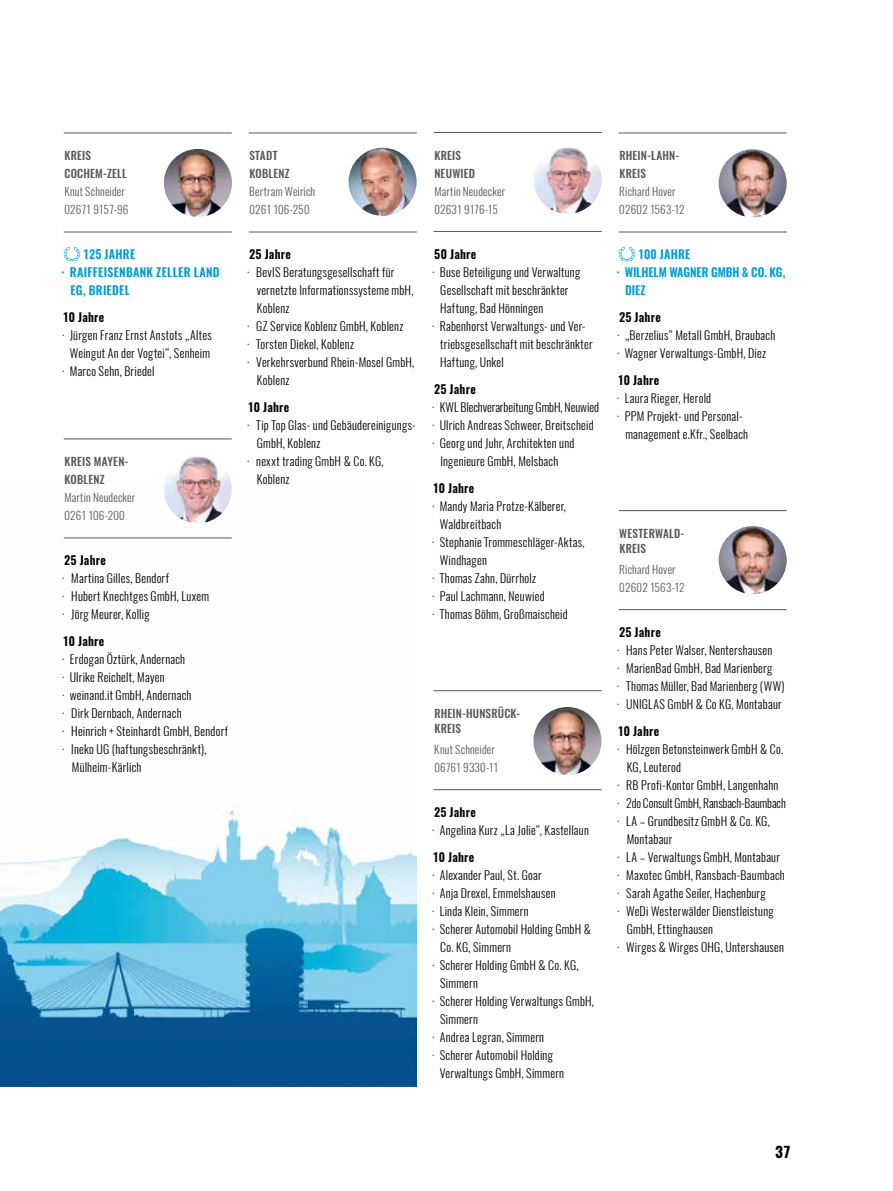
<style>
.page{position:relative;width:893px;height:1191px;background:#fff}
.page>*{position:absolute;margin:0;border:0;box-sizing:border-box;transform-origin:0 0}
.t1{font:700 15px "Oswald";color:#000}
.t2{font:300 12px/18px "Oswald";letter-spacing:.02em;color:#000}
.t3{font:600 12px "Oswald";letter-spacing:.02em;color:#000}
.t4{font:300 12px "Oswald";letter-spacing:-.005em;color:#000}
.t5{font:600 12px "Oswald";letter-spacing:.02em;color:#009ed4}
.t6{font:600 12px "Oswald";letter-spacing:-.005em;color:#009ed4}
.t7{font:300 11.25px/18px "Oswald";letter-spacing:.015em;color:#575756}
.t8{font:500 11.25px/18px "Oswald";letter-spacing:.02em;color:#575756}
</style>
<div class="page">
<img style="left:0;top:495px;width:417px;height:591px">
<hr style="left:619px;top:133px;width:168px;height:1px;background:#575756">
<hr style="left:619px;top:232px;width:168px;height:1px;background:#575756">
<svg style="left:619px;top:247px;width:16px;height:14px"></svg>
<img style="left:719px;top:149px;width:68px;height:68px;border-radius:34px">
<hr style="left:64px;top:438px;width:168px;height:1px;background:#575756">
<hr style="left:64px;top:537px;width:168px;height:1px;background:#575756">
<img style="left:164px;top:455px;width:68px;height:68px;border-radius:34px">
<hr style="left:434px;top:690px;width:168px;height:1px;background:#575756">
<hr style="left:434px;top:789px;width:168px;height:1px;background:#575756">
<img style="left:533px;top:707px;width:68px;height:68px;border-radius:33px">
<hr style="left:249px;top:133px;width:168px;height:1px;background:#575756">
<hr style="left:249px;top:232px;width:168px;height:1px;background:#575756">
<img style="left:349px;top:148px;width:68px;height:68px;border-radius:34px">
<hr style="left:619px;top:510px;width:168px;height:1px;background:#575756">
<hr style="left:619px;top:609px;width:168px;height:1px;background:#575756">
<img style="left:719px;top:526px;width:68px;height:68px;border-radius:34px">
<hr style="left:64px;top:133px;width:168px;height:1px;background:#575756">
<hr style="left:64px;top:232px;width:168px;height:1px;background:#575756">
<svg style="left:64px;top:247px;width:16px;height:14px"></svg>
<img style="left:164px;top:149px;width:68px;height:68px;border-radius:33px">
<hr style="left:434px;top:132px;width:168px;height:1px;background:#575756">
<hr style="left:434px;top:231px;width:168px;height:1px;background:#575756">
<img style="left:534px;top:146px;width:68px;height:68px;border-radius:34px">
<p class="t8" style="left:64px;top:147px;width:64px">KREIS<br>COCHEM-ZELL</p>
<p class="t7" style="left:64px;top:183px;width:66px">Knut Schneider<br>02671 9157-96</p>
<p class="t5" style="left:83px;top:246px;width:54px">125 JAHRE</p>
<p class="t5" style="left:62px;top:264px;width:159px">· RAIFFEISENBANK ZELLER LAND</p>
<p class="t5" style="left:70px;top:282px;width:61px">EG, BRIEDEL</p>
<p class="t3" style="left:63px;top:309px;width:43px">10 Jahre</p>
<p class="t2" style="left:62px;top:326px;width:151px">· Jürgen Franz Ernst Anstots „Altes</p>
<p class="t2" style="left:70px;top:344px;width:142px">Weingut An der Vogtei“, Senheim</p>
<p class="t2" style="left:62px;top:362px;width:94px">· Marco Sehn, Briedel</p>
<p class="t8" style="left:64px;top:453px;width:66px">KREIS MAYEN-<br>KOBLENZ</p>
<p class="t7" style="left:64px;top:489px;width:72px">Martin Neudecker<br>0261 106-200</p>
<p class="t3" style="left:64px;top:552px;width:43px">25 Jahre</p>
<p class="t2" style="left:62px;top:569px;width:148px">· Martina Gilles, Bendorf<br>· Hubert Knechtges GmbH, Luxem · Jörg Meurer, Kollig</p>
<p class="t3" style="left:63px;top:633px;width:43px">10 Jahre</p>
<p class="t2" style="left:62px;top:650px;width:125px">· Erdogan Öztürk, Andernach</p>
<p class="t2" style="left:62px;top:668px;width:104px">· Ulrike Reichelt, Mayen</p>
<p class="t2" style="left:62px;top:686px;width:131px">· weinand.it GmbH, Andernach</p>
<p class="t2" style="left:62px;top:704px;width:121px">· Dirk Dernbach, Andernach</p>
<p class="t2" style="left:62px;top:722px;width:167px">· Heinrich + Steinhardt GmbH, Bendorf</p>
<p class="t2" style="left:62px;top:740px;width:146px">· Ineko UG (haftungsbeschränkt),</p>
<p class="t2" style="left:72px;top:758px;width:71px">Mülheim-Kärlich</p>
<p class="t8" style="left:249px;top:147px;width:42px">STADT<br>KOBLENZ</p>
<p class="t7" style="left:249px;top:183px;width:67px">Bertram Weirich<br>0261 106-250</p>
<p class="t3" style="left:249px;top:246px;width:43px">25 Jahre</p>
<p class="t2" style="left:247px;top:263px;width:149px">· BevIS Beratungsgesellschaft für</p>
<p class="t2" style="left:257px;top:281px;width:158px">vernetzte Informationssysteme mbH,</p>
<p class="t2" style="left:257px;top:299px;width:34px">Koblenz</p>
<p class="t2" style="left:247px;top:317px;width:158px">· GZ Service Koblenz GmbH, Koblenz</p>
<p class="t2" style="left:247px;top:335px;width:108px">· Torsten Diekel, Koblenz</p>
<p class="t2" style="left:247px;top:353px;width:169px">· Verkehrsverbund Rhein-Mosel GmbH,</p>
<p class="t2" style="left:257px;top:371px;width:34px">Koblenz</p>
<p class="t3" style="left:248px;top:399px;width:43px">10 Jahre</p>
<p class="t2" style="left:247px;top:416px;width:170px">· Tip Top Glas- und Gebäudereinigungs-</p>
<p class="t2" style="left:257px;top:434px;width:65px">GmbH, Koblenz</p>
<p class="t2" style="left:247px;top:452px;width:138px">· nexxt trading GmbH &amp; Co. KG,</p>
<p class="t2" style="left:257px;top:470px;width:34px">Koblenz</p>
<p class="t8" style="left:434px;top:146px;width:42px">KREIS<br>NEUWIED</p>
<p class="t7" style="left:434px;top:182px;width:72px">Martin Neudecker<br>02631 9176-15</p>
<p class="t3" style="left:434px;top:246px;width:44px">50 Jahre</p>
<p class="t2" style="left:432px;top:263px;width:150px">· Buse Beteiligung und Verwaltung</p>
<p class="t2" style="left:440px;top:281px;width:130px">Gesellschaft mit beschränkter</p>
<p class="t2" style="left:440px;top:299px;width:105px">Haftung, Bad Hönningen</p>
<p class="t2" style="left:432px;top:317px;width:155px">· Rabenhorst Verwaltungs- und Ver-</p>
<p class="t2" style="left:440px;top:335px;width:154px">triebsgesellschaft mit beschränkter</p>
<p class="t2" style="left:440px;top:353px;width:65px">Haftung, Unkel</p>
<p class="t3" style="left:434px;top:381px;width:43px">25 Jahre</p>
<p class="t4" style="left:432px;top:399px;width:168px">· KWL Blechverarbeitung GmbH, Neuwied</p>
<p class="t2" style="left:432px;top:416px;width:163px">· Ulrich Andreas Schweer, Breitscheid</p>
<p class="t2" style="left:432px;top:434px;width:144px">· Georg und Juhr, Architekten und</p>
<p class="t2" style="left:440px;top:452px;width:119px">Ingenieure GmbH, Melsbach</p>
<p class="t3" style="left:433px;top:480px;width:43px">10 Jahre</p>
<p class="t2" style="left:432px;top:497px;width:135px">· Mandy Maria Protze-Kälberer,</p>
<p class="t2" style="left:440px;top:515px;width:63px">Waldbreitbach</p>
<p class="t2" style="left:432px;top:533px;width:154px">· Stephanie Trommeschläger-Aktas,</p>
<p class="t2" style="left:440px;top:551px;width:48px">Windhagen</p>
<p class="t2" style="left:432px;top:569px;width:105px">· Thomas Zahn, Dürrholz</p>
<p class="t2" style="left:432px;top:587px;width:114px">· Paul Lachmann, Neuwied</p>
<p class="t2" style="left:432px;top:605px;width:137px">· Thomas Böhm, Großmaischeid</p>
<p class="t8" style="left:434px;top:706px;width:88px;line-height:15px">RHEIN-HUNSRÜCK-<br>KREIS</p>
<p class="t7" style="left:434px;top:740px;width:65px">Knut Schneider<br>06761 9330-11</p>
<p class="t3" style="left:434px;top:804px;width:43px">25 Jahre</p>
<p class="t2" style="left:432px;top:821px;width:158px">· Angelina Kurz „La Jolie“, Kastellaun</p>
<p class="t3" style="left:433px;top:849px;width:43px">10 Jahre</p>
<p class="t2" style="left:432px;top:866px;width:111px">· Alexander Paul, St. Goar</p>
<p class="t2" style="left:432px;top:884px;width:125px">· Anja Drexel, Emmelshausen</p>
<p class="t2" style="left:432px;top:902px;width:98px">· Linda Klein, Simmern</p>
<p class="t2" style="left:432px;top:920px;width:160px">· Scherer Automobil Holding GmbH &amp;</p>
<p class="t2" style="left:440px;top:938px;width:72px">Co. KG, Simmern</p>
<p class="t2" style="left:432px;top:956px;width:148px">· Scherer Holding GmbH &amp; Co. KG,</p>
<p class="t2" style="left:440px;top:974px;width:39px">Simmern</p>
<p class="t2" style="left:432px;top:992px;width:163px">· Scherer Holding Verwaltungs GmbH,</p>
<p class="t2" style="left:440px;top:1010px;width:39px">Simmern</p>
<p class="t2" style="left:432px;top:1028px;width:114px">· Andrea Legran, Simmern</p>
<p class="t2" style="left:432px;top:1046px;width:122px">· Scherer Automobil Holding</p>
<p class="t2" style="left:440px;top:1064px;width:126px">Verwaltungs GmbH, Simmern</p>
<p class="t8" style="left:619px;top:147px;width:62px">RHEIN-LAHN-<br>KREIS</p>
<p class="t7" style="left:619px;top:183px;width:67px">Richard Hover<br>02602 1563-12</p>
<p class="t5" style="left:638px;top:246px;width:54px">100 JAHRE</p>
<p class="t6" style="left:617px;top:264px;width:170px">· WILHELM WAGNER GMBH &amp; CO. KG,</p>
<p class="t5" style="left:625px;top:282px;width:22px">DIEZ</p>
<p class="t3" style="left:619px;top:309px;width:43px">25 Jahre</p>
<p class="t2" style="left:617px;top:326px;width:160px">· „Berzelius“ Metall GmbH, Braubach · Wagner Verwaltungs-GmbH, Diez</p>
<p class="t3" style="left:618px;top:372px;width:43px">10 Jahre</p>
<p class="t2" style="left:617px;top:389px;width:96px">· Laura Rieger, Herold</p>
<p class="t2" style="left:617px;top:407px;width:127px">· PPM Projekt- und Personal-</p>
<p class="t2" style="left:625px;top:425px;width:124px">management e.Kfr., Seelbach</p>
<p class="t8" style="left:619px;top:526px;width:67px;line-height:15px">WESTERWALD-<br>KREIS</p>
<p class="t7" style="left:619px;top:560px;width:67px">Richard Hover<br>02602 1563-12</p>
<p class="t3" style="left:619px;top:624px;width:43px">25 Jahre</p>
<p class="t2" style="left:617px;top:641px;width:169px">· Hans Peter Walser, Nentershausen<br>· MarienBad GmbH, Bad Marienberg<br>· Thomas Müller, Bad Marienberg (WW) · UNIGLAS GmbH &amp; Co KG, Montabaur</p>
<p class="t3" style="left:618px;top:723px;width:43px">10 Jahre</p>
<p class="t2" style="left:617px;top:740px;width:168px">· Hölzgen Betonsteinwerk GmbH &amp; Co.</p>
<p class="t2" style="left:627px;top:758px;width:56px">KG, Leuterod</p>
<p class="t2" style="left:617px;top:776px;width:163px">· RB Profi-Kontor GmbH, Langenhahn</p>
<p class="t4" style="left:617px;top:795px;width:170px">· 2do Consult GmbH, Ransbach-Baumbach</p>
<p class="t2" style="left:617px;top:812px;width:154px">· LA – Grundbesitz GmbH &amp; Co. KG,</p>
<p class="t2" style="left:627px;top:830px;width:47px">Montabaur</p>
<p class="t2" style="left:617px;top:848px;width:164px">· LA – Verwaltungs GmbH, Montabaur</p>
<p class="t2" style="left:617px;top:866px;width:169px">· Maxotec GmbH, Ransbach-Baumbach</p>
<p class="t2" style="left:617px;top:884px;width:150px">· Sarah Agathe Seiler, Hachenburg</p>
<p class="t2" style="left:617px;top:902px;width:158px">· WeDi Westerwälder Dienstleistung</p>
<p class="t2" style="left:627px;top:920px;width:88px">GmbH, Ettinghausen</p>
<p class="t2" style="left:617px;top:938px;width:168px">· Wirges &amp; Wirges OHG, Untershausen</p>
<p class="t1" style="left:775px;top:1141px;width:17px">37</p>
</div>
